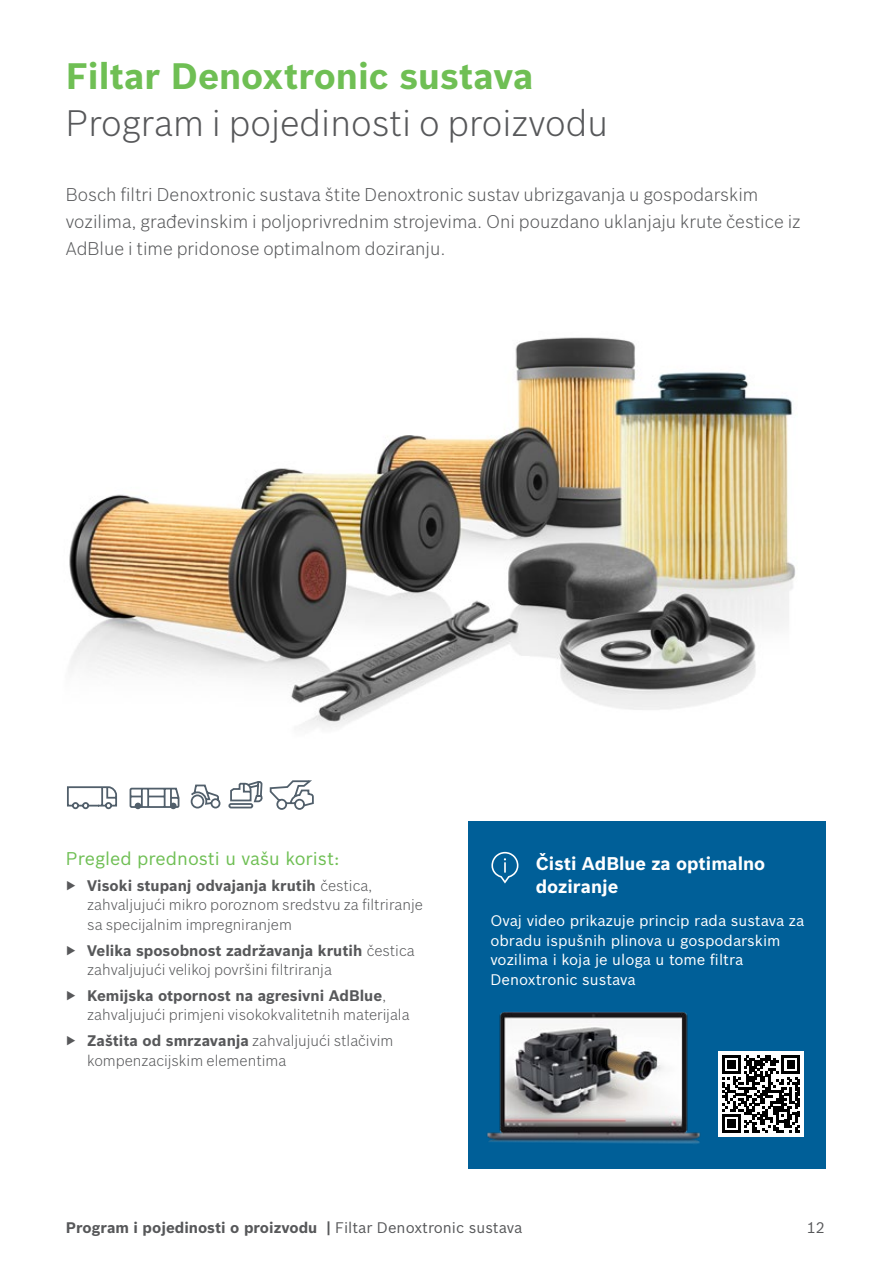
<style>
.page{position:relative;width:893px;height:1263px;background:#fff}
.page>*{position:absolute;margin:0;border:0;box-sizing:border-box;transform-origin:0 0}
.NAslov_1_1{font:300 36px "Bosch Sans";color:#57585a}
.Naslov_1{font:700 36px "Bosch Sans";color:#6fbf54}
.Predgovor{font:300 18px/27px "Bosch Sans";color:#57585a}
.Osnovni_tekst_bijeli{font:700 18px/23.4px "Bosch Sans";color:#fff}
.Naslov_12_pt{font:18px "Bosch Sans";color:#6fbf54}
.Osnovni_tekst_nabraj{font:300 15px/19.5px "Bosch Sans";color:#57585a}
.Osnovni_tekst_bijeli-2{font:15px/19.5px "Bosch Sans";color:#fff}
.t1{font:700 15px "Bosch Sans";color:#57585a}
.t2{font:15px "Bosch Sans";color:#57585a}
.s1{font-weight:700}
.s2{font-weight:400}
</style>
<div class="page">
<img style="left:69px;top:337px;width:726px;height:391px">
<svg style="left:67px;top:722px;width:248px;height:88px"></svg>
<div style="left:469px;top:821px;width:357px;height:347px;background:#005f98"></div>
<svg style="left:491px;top:852px;width:27px;height:31px"></svg>
<div style="left:719px;top:1052px;width:85px;height:85px;background:#fff"></div>
<svg style="left:730px;top:1055px;width:70px;height:78px"></svg>
<img style="left:468px;top:987px;width:262px;height:179px">
<p class="Naslov_1" style="left:66px;top:49px;width:469px">Filtar Denoxtronic sustava</p>
<p class="NAslov_1_1" style="left:66px;top:97px;width:544px">Program i pojedinosti o proizvodu</p>
<p class="Predgovor" style="left:66px;top:180px;width:736px">Bosch filtri Denoxtronic sustava štite Denoxtronic sustav ubrizgavanja u gospodarskim vozilima, građevinskim i poljoprivrednim strojevima. Oni pouzdano uklanjaju krute čestice iz<br>AdBlue i time pridonose optimalnom doziranju.</p>
<p class="Naslov_12_pt" style="left:66px;top:845px;width:275px">Pregled prednosti u vašu korist:</p>
<p class="Osnovni_tekst_nabraj" style="left:87px;top:874px;width:337px;text-indent:-21px">▶ <span class="s1">Visoki stupanj odvajanja krutih</span> čestica, zahvaljujući mikro poroznom sredstvu za filtriranje sa specijalnim impregniranjem</p>
<p class="Osnovni_tekst_nabraj" style="left:87px;top:939px;width:329px;text-indent:-21px">▶ <span class="s1">Velika sposobnost zadržavanja krutih</span> čestica zahvaljujući velikoj površini filtriranja</p>
<p class="Osnovni_tekst_nabraj" style="left:87px;top:985px;width:324px;text-indent:-21px">▶ <span class="s1">Kemijska otpornost na agresivni AdBlue</span>, zahvaljujući primjeni visokokvalitetnih materijala</p>
<p class="Osnovni_tekst_nabraj" style="left:87px;top:1030px;width:308px;text-indent:-21px">▶ <span class="s1">Zaštita od smrzavanja</span> zahvaljujući stlačivim kompenzacijskim elementima</p>
<p class="Osnovni_tekst_bijeli" style="left:536px;top:851px;width:231px">Čisti AdBlue za optimalno doziranje</p>
<p class="Osnovni_tekst_bijeli-2" style="left:490px;top:910px;width:315px">Ovaj video prikazuje princip rada sustava za obradu ispušnih plinova u gospodarskim vozilima i koja je uloga u tome filtra Denoxtronic sustava</p>
<p class="t1" style="left:66px;top:1216px;width:458px">Program i pojedinosti o proizvodu | <span class="s2">Filtar Denoxtronic sustava</span></p>
<p class="t2" style="left:807px;top:1216px;width:20px">12</p>
</div>
